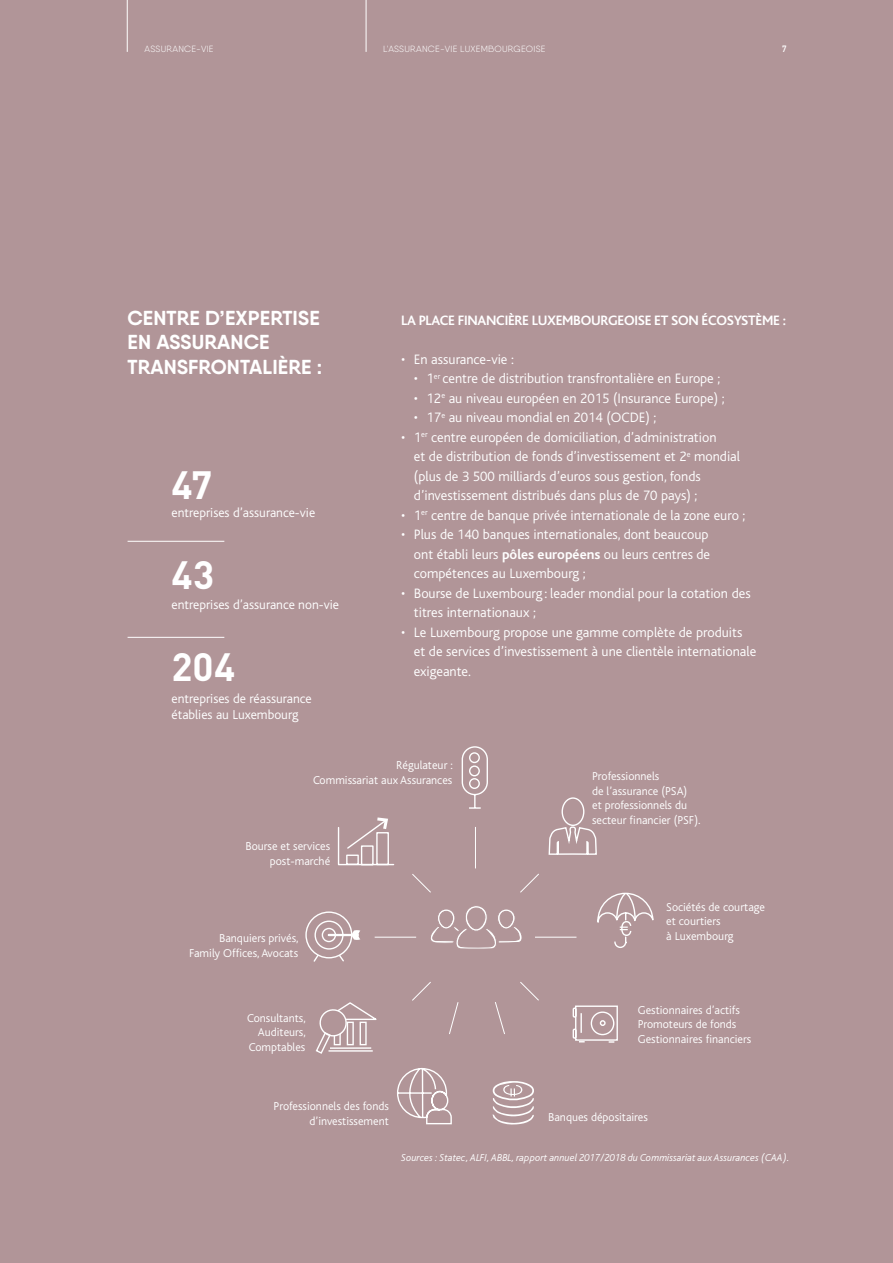
<style>
.page{position:relative;width:893px;height:1263px;background:#b19598}
.page>*{position:absolute;margin:0;border:0;box-sizing:border-box;transform-origin:0 0}
.t1{font:700 39px "DIN";letter-spacing:.005em;color:#fff}
.t2{font:700 20.25px/24.3px "Qanelas Soft";letter-spacing:.005em;color:#fff}
.t3{font:300 14.25px/19.5px "Bliss";color:#fff}
.t4{font:700 14.25px "Bliss";letter-spacing:-.02em;color:#fff}
.t5{font:300 13.5px/16.2px "Bliss";color:#fff}
.t6{font:300 12px/14.4px "Bliss";color:#fff;text-align:right}
.t7{font:italic 300 10.5px "Bliss";color:#fff}
.t8{font:300 9px "Qanelas Soft";letter-spacing:.025em;color:#fff}
.t9{font:700 9px "DIN Alternate";color:#fff}
.s1{font-weight:700}
</style>
<div class="page">
<svg style="left:495px;top:1002px;width:10px;height:32px"></svg>
<svg style="left:449px;top:1002px;width:10px;height:32px"></svg>
<hr style="left:475px;top:827px;width:1px;height:41px;background:#fff">
<hr style="left:535px;top:937px;width:41px;height:1px;background:#fff">
<hr style="left:375px;top:937px;width:41px;height:1px;background:#fff">
<svg style="left:412px;top:874px;width:19px;height:19px"></svg>
<svg style="left:520px;top:982px;width:19px;height:19px"></svg>
<svg style="left:520px;top:873px;width:19px;height:20px"></svg>
<svg style="left:412px;top:982px;width:19px;height:19px"></svg>
<svg style="left:461px;top:746px;width:27px;height:63px"></svg>
<svg style="left:597px;top:892px;width:57px;height:56px"></svg>
<svg style="left:337px;top:817px;width:58px;height:49px"></svg>
<svg style="left:548px;top:797px;width:49px;height:58px"></svg>
<svg style="left:397px;top:1068px;width:55px;height:57px"></svg>
<svg style="left:572px;top:1005px;width:46px;height:38px"></svg>
<svg style="left:492px;top:1081px;width:42px;height:44px"></svg>
<svg style="left:430px;top:906px;width:92px;height:43px"></svg>
<svg style="left:315px;top:1002px;width:62px;height:52px"></svg>
<svg style="left:305px;top:911px;width:55px;height:51px"></svg>
<hr style="left:128px;top:541px;width:96px;height:1px;background:#fff">
<hr style="left:128px;top:637px;width:96px;height:1px;background:#fff">
<hr style="left:127px;top:0;width:1px;height:52px;background:#fff">
<hr style="left:366px;top:0;width:1px;height:52px;background:#fff">
<p class="t8" style="left:145px;top:43px;width:71px">ASSURANCE-VIE</p>
<p class="t8" style="left:383px;top:43px;width:164px">L’ASSURANCE-VIE LUXEMBOURGEOISE</p>
<p class="t9" style="left:782px;top:42px;width:6px">7</p>
<h2 class="t2" style="left:128px;top:306px;width:196px">CENTRE D’EXPERTISE<br>EN ASSURANCE<br>TRANSFRONTALIÈRE :</h2>
<h1 class="t1" style="left:171px;top:459px;width:42px">47</h1>
<p class="t5" style="left:171px;top:505px;width:145px">entreprises d’assurance-vie</p>
<h1 class="t1" style="left:171px;top:550px;width:44px">43</h1>
<p class="t5" style="left:171px;top:597px;width:169px">entreprises d’assurance non-vie</p>
<h1 class="t1" style="left:171px;top:642px;width:65px">204</h1>
<p class="t5" style="left:171px;top:691px;width:142px">entreprises de réassurance établies au Luxembourg</p>
<p class="t4" style="left:401px;top:313px;width:386px">LA PLACE FINANCIÈRE LUXEMBOURGEOISE ET SON ÉCOSYSTÈME :</p>
<p class="t3" style="left:401px;top:350px;width:114px">• En assurance-vie :</p>
<p class="t3" style="left:414px;top:369px;width:308px">• 1<sup>er</sup> centre de distribution transfrontalière en Europe ;</p>
<p class="t3" style="left:414px;top:389px;width:312px">• 12<sup>e</sup> au niveau européen en 2015 (Insurance Europe) ;</p>
<p class="t3" style="left:414px;top:408px;width:244px">• 17<sup>e</sup> au niveau mondial en 2014 (OCDE) ;</p>
<p class="t3" style="left:414px;top:428px;width:328px;text-indent:-13px">• 1<sup>er</sup> centre européen de domiciliation, d’administration<br>et de distribution de fonds d’investissement et 2<sup>e</sup> mondial (plus de 3 500 milliards d’euros sous gestion, fonds d’investissement distribués dans plus de 70 pays) ;</p>
<p class="t3" style="left:401px;top:506px;width:346px">• 1<sup>er</sup> centre de banque privée internationale de la zone euro ;</p>
<p class="t3" style="left:414px;top:525px;width:298px;text-align:justify;text-indent:-13px">• Plus de 140 banques internationales, dont beaucoup ont établi leurs <span class="s1">pôles européens</span> ou leurs centres de compétences au Luxembourg ;</p>
<p class="t3" style="left:414px;top:584px;width:338px;text-indent:-13px">• Bourse de Luxembourg : leader mondial pour la cotation des titres internationaux ;</p>
<p class="t3" style="left:414px;top:623px;width:344px;text-indent:-13px">• Le Luxembourg propose une gamme complète de produits et de services d’investissement à une clientèle internationale exigeante.</p>
<p class="t6" style="left:313px;top:758px;width:141px">Régulateur :<br>Commissariat aux Assurances</p>
<p class="t6" style="left:592px;top:769px;width:110px;text-align:left">Professionnels<br>de l’assurance (PSA)<br>et professionnels du secteur financier (PSF).</p>
<p class="t6" style="left:245px;top:839px;width:86px">Bourse et services post-marché</p>
<p class="t6" style="left:189px;top:931px;width:111px">Banquiers privés,<br>Family Offices, Avocats</p>
<p class="t6" style="left:247px;top:1011px;width:60px">Consultants,<br>Auditeurs,<br>Comptables</p>
<p class="t6" style="left:666px;top:900px;width:100px;text-align:left">Sociétés de courtage et courtiers<br>à Luxembourg</p>
<p class="t6" style="left:638px;top:1003px;width:115px;text-align:left">Gestionnaires d’actifs<br>Promoteurs de fonds<br>Gestionnaires financiers</p>
<p class="t6" style="left:274px;top:1099px;width:117px">Professionnels des fonds d’investissement</p>
<p class="t6" style="left:548px;top:1110px;width:101px">Banques dépositaires</p>
<p class="t7" style="left:401px;top:1152px;width:390px">Sources : Statec, ALFI, ABBL, rapport annuel 2017/2018 du Commissariat aux Assurances (CAA).</p>
</div>
